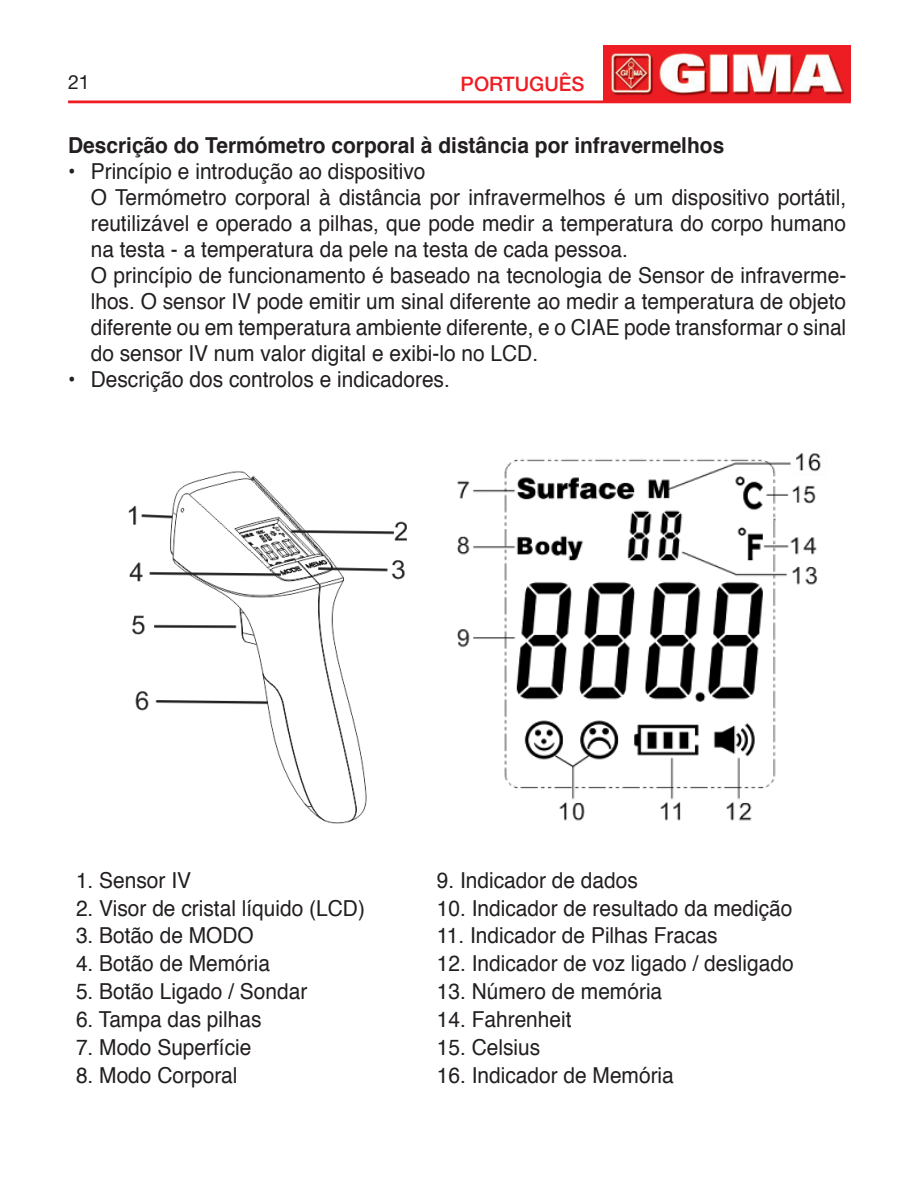
<style>
.page{position:relative;width:919px;height:1202px;background:#fff}
.page>*{position:absolute;margin:0;border:0;box-sizing:border-box;transform-origin:0 0}
._2-2{font:22px/26px "Helvetica";color:#231f20;text-align:justify;scale:.95 1}
.t1{font:700 22px "Helvetica";color:#231f20;scale:.95 1}
.t2{font:500 20px "Helvetica Neue LT Std";color:#ee1d23}
.t3{font:19.6px "Helvetica Neue LT Std";color:#231f20}
</style>
<div class="page">
<hr style="left:68px;top:100px;width:782px;height:3px;background:#ee1d23">
<img style="left:604px;top:46px;width:246px;height:54px">
<img style="left:128px;top:471px;width:279px;height:353px">
<img style="left:457px;top:453px;width:364px;height:368px">
<p class="t3" style="left:68px;top:70px;width:23px">21</p>
<p class="t2" style="left:460px;top:72px;width:125px">PORTUGUÊS</p>
<p class="t1" style="left:68px;top:127px;width:692px">Descrição do Termómetro corporal à distância por infravermelhos</p>
<p class="_2-2" style="left:68px;top:159px;width:378px">• Princípio e introdução ao dispositivo</p>
<p class="_2-2" style="left:91px;top:185px;width:796px">O Termómetro corporal à distância por infravermelhos é um dispositivo portátil, reutilizável e operado a pilhas, que pode medir a temperatura do corpo humano na testa - a temperatura da pele na testa de cada pessoa.</p>
<p class="_2-2" style="left:91px;top:263px;width:796px">O princípio de funcionamento é baseado na tecnologia de Sensor de infraverme&shy;lhos. O sensor IV pode emitir um sinal diferente ao medir a temperatura de objeto diferente ou em temperatura ambiente diferente, e o CIAE pode transformar o sinal do sensor IV num valor digital e exibi-lo no LCD.</p>
<p class="_2-2" style="left:68px;top:367px;width:403px">• Descrição dos controlos e indicadores.</p>
<p class="_2-2" style="left:76px;top:868px;width:123px">1. Sensor IV</p>
<p class="_2-2" style="left:437px;top:868px;width:213px">9. Indicador de dados</p>
<p class="_2-2" style="left:76px;top:895px;width:306px">2. Visor de cristal líquido (LCD)</p>
<p class="_2-2" style="left:437px;top:895px;width:376px">10. Indicador de resultado da medição</p>
<p class="_2-2" style="left:76px;top:923px;width:189px">3. Botão de MODO</p>
<p class="_2-2" style="left:437px;top:923px;width:297px">11. Indicador de Pilhas Fracas</p>
<p class="_2-2" style="left:76px;top:951px;width:206px">4. Botão de Memória</p>
<p class="_2-2" style="left:437px;top:951px;width:377px">12. Indicador de voz ligado / desligado</p>
<p class="_2-2" style="left:76px;top:979px;width:245px">5. Botão Ligado / Sondar</p>
<p class="_2-2" style="left:437px;top:979px;width:239px">13. Número de memória</p>
<p class="_2-2" style="left:76px;top:1007px;width:197px">6. Tampa das pilhas</p>
<p class="_2-2" style="left:437px;top:1007px;width:143px">14. Fahrenheit</p>
<p class="_2-2" style="left:76px;top:1035px;width:186px">7. Modo Superfície</p>
<p class="_2-2" style="left:437px;top:1035px;width:110px">15. Celsius</p>
<p class="_2-2" style="left:76px;top:1062px;width:171px">8. Modo Corporal</p>
<p class="_2-2" style="left:437px;top:1062px;width:251px">16. Indicador de Memória</p>
</div>
